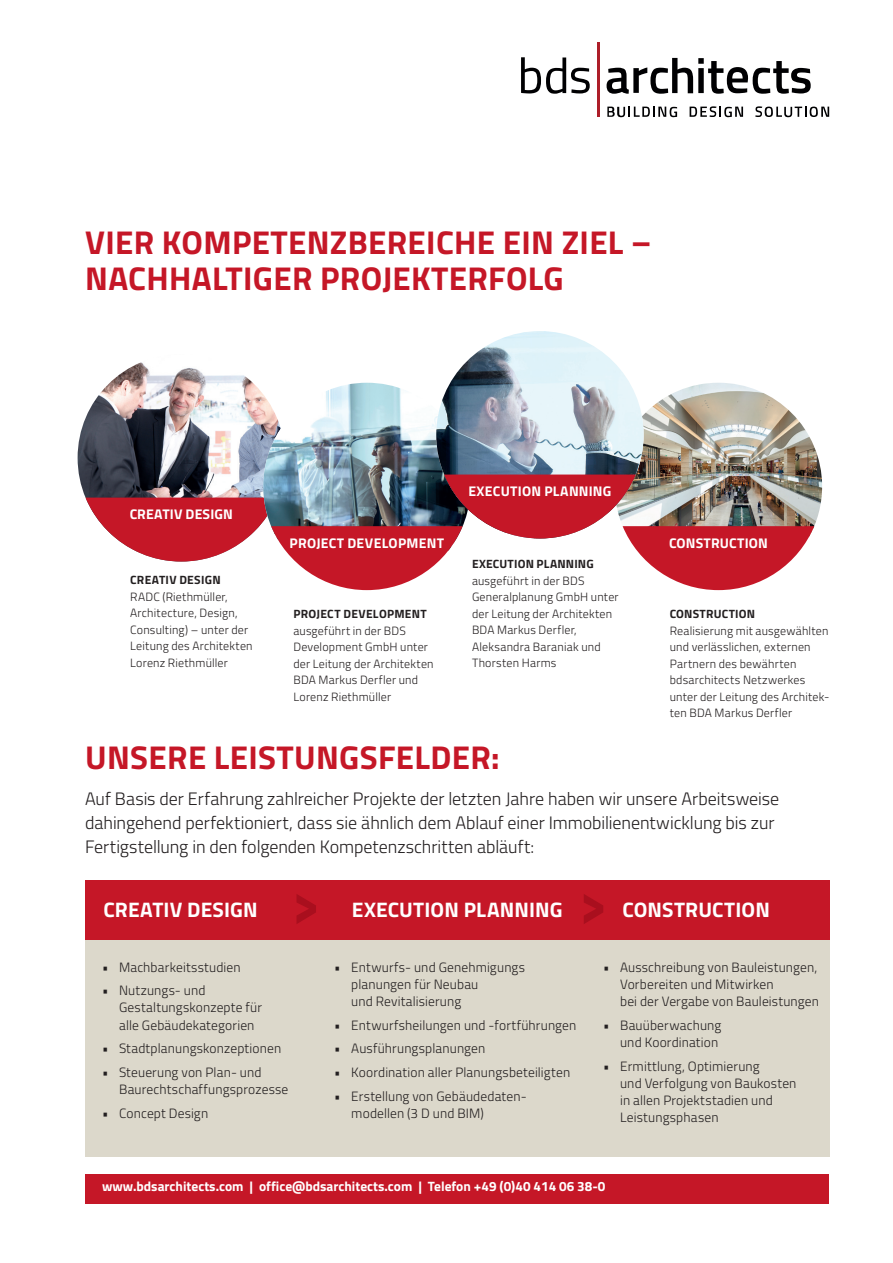
<style>
.page{position:relative;width:893px;height:1263px;background:#fff}
.page>*{position:absolute;margin:0;border:0;box-sizing:border-box;transform-origin:0 0}
.t1{font:700 33px/36px "Titillium";letter-spacing:.01em;color:#c51727}
.t2{font:700 21px "Titillium";letter-spacing:.005em;color:#fff}
.t3{font:300 18px/24px "Titillium";letter-spacing:-.005em;color:#231f20}
.t4{font:700 14.1px "Titillium";letter-spacing:.015em;color:#fff}
.t5{font:300 13.5px/17.2px "Titillium";letter-spacing:.01em;color:#231f20}
.t6{font:700 13.5px "Titillium";color:#fff}
.t7{font:300 12px/16.5px "Titillium";letter-spacing:.015em;color:#231f20}
.t8{font:700 12px "Titillium";letter-spacing:.02em;color:#231f20}
</style>
<div class="page">
<div style="left:85px;top:1174px;width:743px;height:29px;background:#c51727"></div>
<svg style="left:607px;top:107px;width:70px;height:10px"></svg>
<svg style="left:690px;top:106px;width:53px;height:11px"></svg>
<svg style="left:755px;top:106px;width:74px;height:11px"></svg>
<svg style="left:521px;top:57px;width:69px;height:37px"></svg>
<svg style="left:607px;top:58px;width:204px;height:36px"></svg>
<hr style="left:597px;top:43px;width:2px;height:74px;background:#ad1e29">
<div style="left:85px;top:940px;width:744px;height:217px;background:#dcd8cb"></div>
<div style="left:85px;top:880px;width:744px;height:60px;background:#c51727"></div>
<svg style="left:297px;top:894px;width:19px;height:30px"></svg>
<svg style="left:584px;top:894px;width:19px;height:30px"></svg>
<img style="left:78px;top:354px;width:207px;height:207px;border-radius:104px">
<img style="left:636px;top:383px;width:186px;height:144px">
<img style="left:263px;top:383px;width:181px;height:91px">
<img style="left:436px;top:331px;width:208px;height:207px;border-radius:104px">
<img style="left:86px;top:474px;width:728px;height:116px">
<h1 class="t1" style="left:85px;top:223px;width:568px">VIER KOMPETENZBEREICHE EIN ZIEL –<br>NACHHALTIGER PROJEKTERFOLG</h1>
<p class="t4" style="left:130px;top:503px;width:105px">CREATIV DESIGN</p>
<p class="t8" style="left:130px;top:571px;width:92px">CREATIV DESIGN</p>
<p class="t7" style="left:130px;top:588px;width:124px">RADC (Riethmüller,<br>Architecture, Design,<br>Consulting) – unter der<br>Leitung des Architekten<br>Lorenz Riethmüller</p>
<p class="t4" style="left:468px;top:481px;width:145px">EXECUTION PLANNING</p>
<p class="t4" style="left:290px;top:532px;width:156px">PROJECT DEVELOPMENT</p>
<p class="t4" style="left:669px;top:532px;width:100px">CONSTRUCTION</p>
<p class="t8" style="left:293px;top:605px;width:135px">PROJECT DEVELOPMENT</p>
<p class="t7" style="left:293px;top:621px;width:142px">ausgeführt in der BDS<br>Development GmbH unter der Leitung der Architekten<br>BDA Markus Derfler und<br>Lorenz Riethmüller</p>
<p class="t8" style="left:472px;top:555px;width:123px">EXECUTION PLANNING</p>
<p class="t7" style="left:472px;top:572px;width:148px">ausgeführt in der BDS<br>Generalplanung GmbH unter der Leitung der Architekten<br>BDA Markus Derfler,<br>Aleksandra Baraniak und<br>Thorsten Harms</p>
<p class="t8" style="left:670px;top:605px;width:87px">CONSTRUCTION</p>
<p class="t7" style="left:670px;top:621px;width:161px">Realisierung mit ausgewählten und verlässlichen, externen<br>Partnern des bewährten bdsarchitects Netzwerkes unter der Leitung des Architek&shy;ten BDA Markus Derfler</p>
<h1 class="t1" style="left:85px;top:738px;width:416px">UNSERE LEISTUNGSFELDER:</h1>
<p class="t3" style="left:85px;top:786px;width:696px">Auf Basis der Erfahrung zahlreicher Projekte der letzten Jahre haben wir unsere Arbeitsweise dahingehend perfektioniert, dass sie ähnlich dem Ablauf einer Immobilienentwicklung bis zur<br>Fertigstellung in den folgenden Kompetenzschritten abläuft:</p>
<h2 class="t2" style="left:104px;top:893px;width:156px">CREATIV DESIGN</h2>
<p class="t5" style="left:102px;top:957px;width:140px">• Machbarkeitsstudien</p>
<p class="t5" style="left:119px;top:981px;width:144px;text-indent:-17px">• Nutzungs- und<br>Gestaltungskonzepte für alle Gebäudekategorien</p>
<p class="t5" style="left:102px;top:1039px;width:181px">• Stadtplanungskonzeptionen</p>
<p class="t5" style="left:119px;top:1063px;width:171px;text-indent:-17px">• Steuerung von Plan- und<br>Baurechtschaffungsprozesse</p>
<p class="t5" style="left:102px;top:1104px;width:108px">• Concept Design</p>
<h2 class="t2" style="left:352px;top:893px;width:212px">EXECUTION PLANNING</h2>
<p class="t5" style="left:351px;top:957px;width:175px;text-indent:-17px">• Entwurfs- und Genehmigungs planungen für Neubau<br>und Revitalisierung</p>
<p class="t5" style="left:334px;top:1016px;width:244px">• Entwurfsheilungen und -fortführungen</p>
<p class="t5" style="left:334px;top:1039px;width:153px">• Ausführungsplanungen</p>
<p class="t5" style="left:334px;top:1063px;width:238px">• Koordination aller Planungsbeteiligten</p>
<p class="t5" style="left:351px;top:1086px;width:177px;text-indent:-17px">• Erstellung von Gebäudedaten&shy;modellen (3 D und BIM)</p>
<h2 class="t2" style="left:622px;top:893px;width:149px">CONSTRUCTION</h2>
<p class="t5" style="left:620px;top:957px;width:200px;text-indent:-17px">• Ausschreibung von Bauleistungen,<br>Vorbereiten und Mitwirken<br>bei der Vergabe von Bauleistungen</p>
<p class="t5" style="left:603px;top:1016px;width:120px;text-align:right">• Bauüberwachung und Koordination</p>
<p class="t5" style="left:620px;top:1056px;width:178px;text-indent:-17px">• Ermittlung, Optimierung<br>und Verfolgung von Baukosten in allen Projektstadien und<br>Leistungsphasen</p>
<p class="t6" style="left:102px;top:1176px;width:505px">www.bdsarchitects.com | office@bdsarchitects.com | Telefon +49 (0)40 414 06 38-0</p>
</div>
